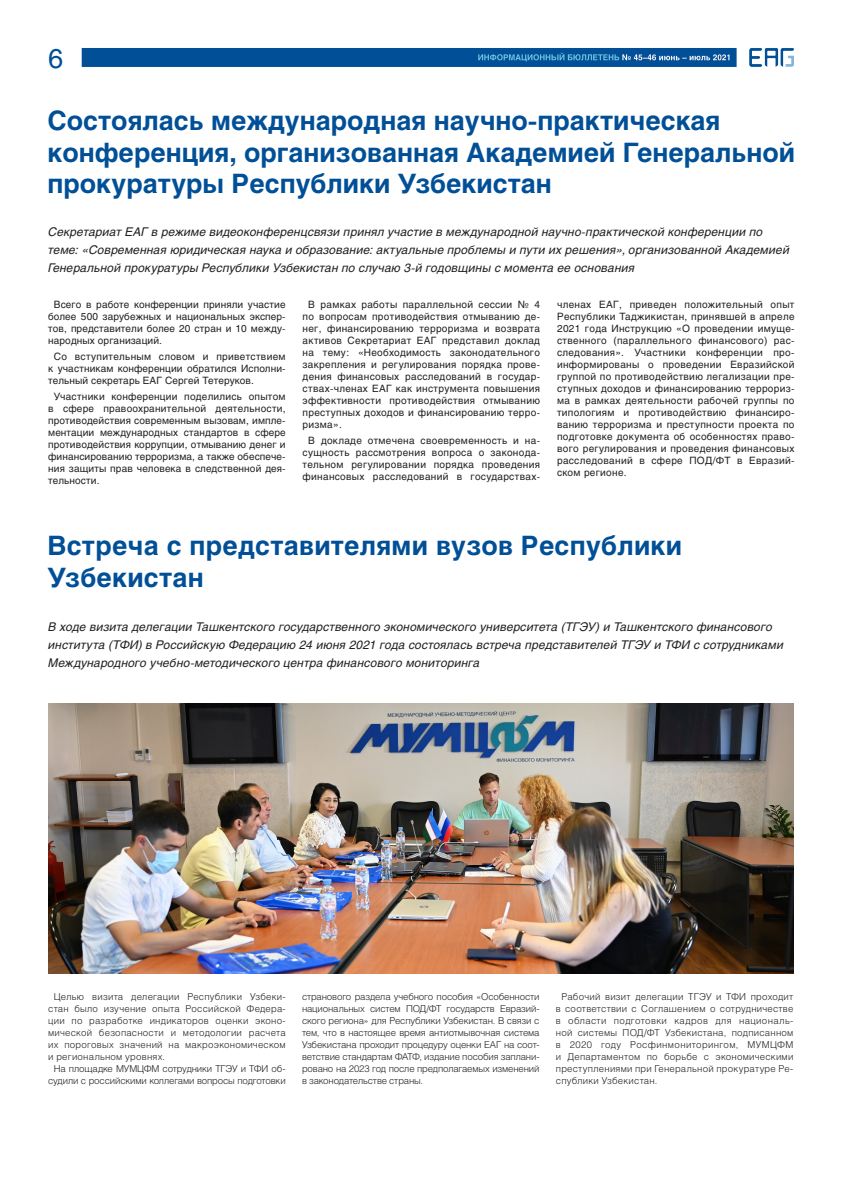
<style>
.page{position:relative;width:842px;height:1191px;background:#fff}
.page>*{position:absolute;margin:0;border:0;box-sizing:border-box;transform-origin:0 0}
.t1{font:27px "Helios";color:#015097}
.t2{font:700 26.5px/31.8px "Helios";color:#015097}
.t3{font:italic 11.9px/18px "Helios";letter-spacing:.015em;color:#231f20}
.t4{font:10px/12px "Helios";letter-spacing:.03em;color:#231f20;text-align:justify}
.Paragraph_Style_1{font:300 9.5px/12px "Helios";letter-spacing:-.015em;color:#231f20;text-align:justify}
</style>
<div class="page">
<img style="left:81px;top:48px;width:713px;height:19px">
<img style="left:48px;top:703px;width:746px;height:270px">
<h1 class="t1" style="left:48px;top:42px;width:17px">6</h1>
<p class="t2" style="left:47px;top:104px;width:749px">Состоялась международная научно-практическая конференция, организованная Академией Генеральной прокуратуры Республики Узбекистан</p>
<p class="t3" style="left:48px;top:222px;width:743px">Секретариат ЕАГ в режиме видеоконференцсвязи принял участие в международной научно-практической конференции по теме: «Современная юридическая наука и образование: актуальные проблемы и пути их решения», организованной Академией<br>Генеральной прокуратуры Республики Узбекистан по случаю 3-й годовщины с момента ее основания</p>
<p class="t4" style="left:48px;top:298px;width:239px;text-indent:6px">Всего в работе конференции приняли участие более 500 зарубежных и национальных экспер&shy;тов, представители более 20 стран и 10 между&shy;народных организаций.</p>
<p class="t4" style="left:48px;top:350px;width:239px;text-indent:6px">Со вступительным словом и приветствием к участникам конференции обратился Исполни&shy;тельный секретарь ЕАГ Сергей Тетеруков.</p>
<p class="t4" style="left:48px;top:390px;width:239px;text-indent:6px">Участники конференции поделились опытом в сфере правоохранительной деятельности, противодействия современным вызовам, импле&shy;ментации международных стандартов в сфере противодействия коррупции, отмыванию денег и финансированию терроризма, а также обеспече&shy;ния защиты прав человека в следственной дея&shy;тельности.</p>
<p class="t4" style="left:303px;top:298px;width:239px;text-indent:6px">В рамках работы параллельной сессии № 4 по вопросам противодействия отмыванию де&shy;нег, финансированию терроризма и возврата активов Секретариат ЕАГ представил доклад на тему: «Необходимость законодательного закрепления и регулирования порядка прове&shy;дения финансовых расследований в государ&shy;ствах-членах ЕАГ как инструмента повышения эффективности противодействия отмыванию преступных доходов и финансированию терро&shy;ризма».</p>
<p class="t4" style="left:303px;top:434px;width:239px;text-align:center">В докладе отмечена своевременность и на&shy;сущность рассмотрения вопроса о законода&shy;тельном регулировании порядка проведения финансовых расследований в государствах-</p>
<p class="t4" style="left:557px;top:298px;width:239px">членах ЕАГ, приведен положительный опыт Республики Таджикистан, принявшей в апреле 2021 года Инструкцию «О проведении имуще&shy;ственного (параллельного финансового) рас&shy;следования». Участники конференции про&shy;информированы о проведении Евразийской группой по противодействию легализации пре&shy;ступных доходов и финансированию террориз&shy;ма в рамках деятельности рабочей группы по типологиям и противодействию финансиро&shy;ванию терроризма и преступности проекта по подготовке документа об особенностях право&shy;вого регулирования и проведения финансовых расследований в сфере ПОД/ФТ в Евразий&shy;ском регионе.</p>
<p class="t2" style="left:47px;top:530px;width:636px">Встреча с представителями вузов Республики<br>Узбекистан</p>
<p class="t3" style="left:48px;top:617px;width:737px">В ходе визита делегации Ташкентского государственного экономического университета (ТГЭУ) и Ташкентского финансового института (ТФИ) в Российскую Федерацию 24 июня 2021 года состоялась встреча представителей ТГЭУ и ТФИ с сотрудниками<br>Международного учебно-методического центра финансового мониторинга</p>
<p class="Paragraph_Style_1" style="left:48px;top:990px;width:239px;text-indent:6px">Целью визита делегации Республики Узбеки&shy;стан было изучение опыта Российской Федера&shy;ции по разработке индикаторов оценки эконо&shy;мической безопасности и методологии расчета их пороговых значений на макроэкономическом и региональном уровнях.</p>
<p class="Paragraph_Style_1" style="left:48px;top:1062px;width:239px;text-align:center">На площадке МУМЦФМ сотрудники ТГЭУ и ТФИ об&shy;судили с российскими коллегами вопросы подготовки</p>
<p class="Paragraph_Style_1" style="left:302px;top:990px;width:239px">странового раздела учебного пособия «Особенности национальных систем ПОД/ФТ государств Евразий&shy;ского региона» для Республики Узбекистан. В связи с тем, что в настоящее время антиотмывочная система Узбекистана проходит процедуру оценки ЕАГ на соот&shy;ветствие стандартам ФАТФ, издание пособия заплани&shy;ровано на 2023 год после предполагаемых изменений в законодательстве страны.</p>
<p class="Paragraph_Style_1" style="left:556px;top:990px;width:239px;text-indent:6px">Рабочий визит делегации ТГЭУ и ТФИ проходит в соответствии с Соглашением о сотрудничестве в области подготовки кадров для националь&shy;ной системы ПОД/ФТ Узбекистана, подписанном в 2020 году Росфинмониторингом, МУМЦФМ и Департаментом по борьбе с экономическими преступлениями при Генеральной прокуратуре Ре&shy;спублики Узбекистан.</p>
</div>
